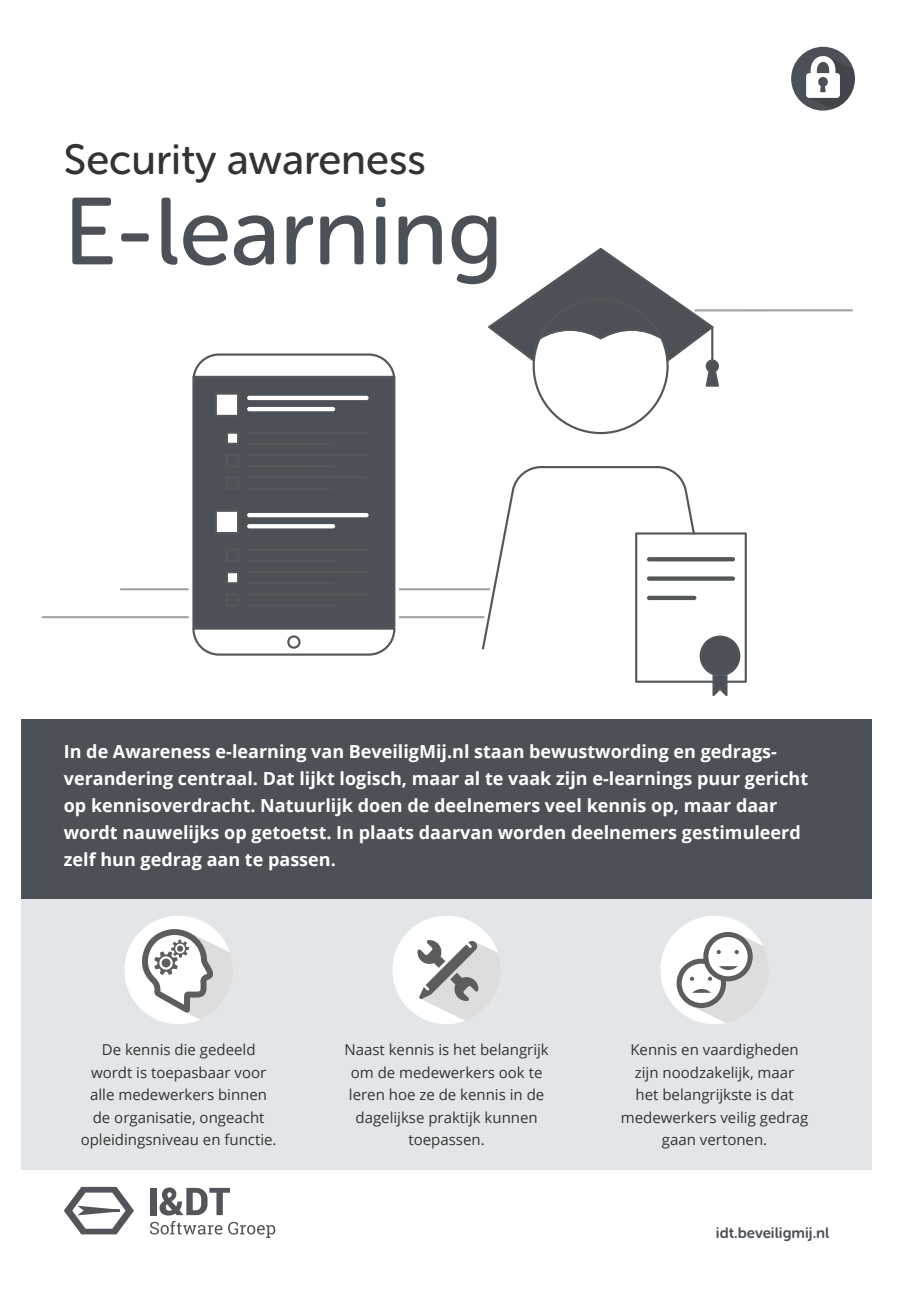
<style>
.page{position:relative;width:906px;height:1289px;background:#fff}
.page>*{position:absolute;margin:0;border:0;box-sizing:border-box;transform-origin:0 0}
.Titel-wit{font:94.5px "Museo Sans Rounded 500";color:#4c5157}
.Titel-wit-2{font:42px "Museo Sans Rounded 500";color:#323332}
.Intro-wit{font:700 18px/27px "Open Sans";color:#fff}
.Icon-tekst{font:15px/22.5px "Open Sans";color:#323332;text-align:center}
.Copy-10-zwart{font:15px "Museo Sans Rounded 700";color:#4c5157}
</style>
<div class="page">
<div style="left:21px;top:719px;width:851px;height:180px;background:#4c5157"></div>
<div style="left:21px;top:899px;width:851px;height:270px;background:#e3e6e8"></div>
<svg style="left:64px;top:1186px;width:211px;height:51px"></svg>
<hr style="left:85px;top:1210px;width:35px;height:1px;background:#54555a">
<div style="left:392px;top:915px;width:109px;height:109px;background:#fff;border-radius:50%"></div>
<svg style="left:417px;top:939px;width:84px;height:81px"></svg>
<div style="left:124px;top:915px;width:109px;height:109px;background:#fff;border-radius:50%"></div>
<svg style="left:140px;top:926px;width:93px;height:93px"></svg>
<div style="left:162px;top:958px;width:8px;height:9px;background:#5d5d5d;border-radius:50%"></div>
<div style="left:660px;top:915px;width:109px;height:109px;background:#fff;border-radius:50%"></div>
<svg style="left:676px;top:931px;width:93px;height:91px"></svg>
<hr style="left:399px;top:616px;width:85px;height:2px;background:#a3a6a6">
<hr style="left:399px;top:588px;width:91px;height:2px;background:#a3a6a6">
<hr style="left:42px;top:616px;width:147px;height:2px;background:#a3a6a6">
<hr style="left:120px;top:588px;width:69px;height:2px;background:#a3a6a6">
<hr style="left:694px;top:309px;width:159px;height:2px;background:#a3a6a6">
<svg style="left:192px;top:353px;width:203px;height:302px;fill:#4c5157"></svg>
<hr style="left:192px;top:376px;width:203px;height:2px;background:#535758">
<hr style="left:192px;top:627px;width:203px;height:2px;background:#535758">
<svg style="left:287px;top:635px;width:13px;height:13px"></svg>
<svg style="left:215px;top:392px;width:24px;height:25px"></svg>
<svg style="left:226px;top:431px;width:13px;height:14px"></svg>
<svg style="left:226px;top:454px;width:13px;height:13px"></svg>
<svg style="left:226px;top:476px;width:13px;height:13px"></svg>
<svg style="left:215px;top:509px;width:24px;height:25px"></svg>
<svg style="left:226px;top:548px;width:13px;height:14px"></svg>
<svg style="left:226px;top:571px;width:13px;height:13px"></svg>
<svg style="left:226px;top:593px;width:13px;height:13px"></svg>
<svg style="left:488px;top:248px;width:231px;height:186px"></svg>
<svg style="left:482px;top:466px;width:265px;height:230px"></svg>
<div style="left:791px;top:47px;width:64px;height:64px;background:#4c5157;border-radius:50%"></div>
<svg style="left:806px;top:51px;width:49px;height:58px"></svg>
<p class="Titel-wit-2" style="left:64px;top:137px;width:363px">Security awareness</p>
<p class="Titel-wit" style="left:64px;top:180px;width:441px">E-learning</p>
<p class="Intro-wit" style="left:64px;top:737px;width:746px">In de Awareness e-learning van BeveiligMij.nl staan bewustwording en gedrags&shy;verandering centraal. Dat lijkt logisch, maar al te vaak zijn e-learnings puur gericht op kennisoverdracht. Natuurlijk doen de deelnemers veel kennis op, maar daar wordt nauwelijks op getoetst. In plaats daarvan worden deelnemers gestimuleerd zelf hun gedrag aan te passen.</p>
<p class="Icon-tekst" style="left:81px;top:1038px;width:197px">De kennis die gedeeld wordt is toepasbaar voor alle medewerkers binnen de organisatie, ongeacht opleidingsniveau en functie.</p>
<p class="Icon-tekst" style="left:344px;top:1038px;width:206px">Naast kennis is het belangrijk om de medewerkers ook te leren hoe ze de kennis in de dagelijkse praktijk kunnen toepassen.</p>
<p class="Icon-tekst" style="left:621px;top:1038px;width:189px">Kennis en vaardigheden zijn noodzakelijk, maar<br>het belangrijkste is dat medewerkers veilig gedrag gaan vertonen.</p>
<p class="Copy-10-zwart" style="left:716px;top:1224px;width:115px">idt.beveiligmij.nl</p>
</div>
